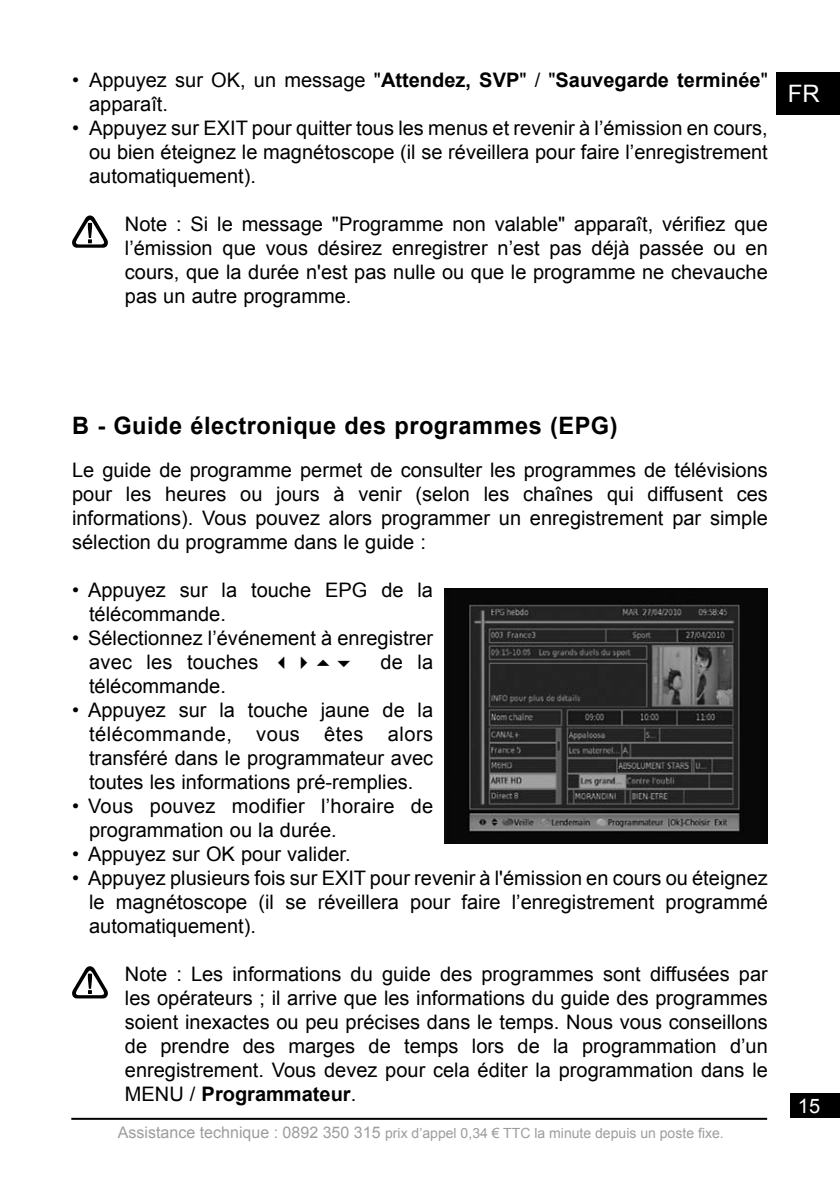
<style>
.page{position:relative;width:840px;height:1191px;background:#fff}
.page>*{position:absolute;margin:0;border:0;box-sizing:border-box;transform-origin:0 0}
.t1{font:700 24px "Arial";letter-spacing:.02em;color:#000}
.t2{font:24px "Arial";color:#fff}
.t3{font:20px/24px "Arial";color:#000;text-align:justify}
.t4{font:20px "Arial";color:#fff}
.t5{font:14px "Arial";color:#9c9d9f}
.s1{font-weight:700}
.s2{font-size:16px}
</style>
<div class="page">
<hr style="left:71px;top:1117px;width:695px;height:2px;background:#000">
<div style="left:789px;top:1093px;width:50px;height:25px;background:#000"></div>
<div style="left:776px;top:72px;width:63px;height:42px;background:#000"></div>
<svg style="left:72px;top:215px;width:36px;height:33px"></svg>
<img style="left:444px;top:588px;width:323px;height:256px">
<svg style="left:72px;top:966px;width:36px;height:32px"></svg>
<p class="t3" style="left:89px;top:68px;width:679px;text-indent:-17px">• Appuyez sur OK, un message "<span class="s1">Attendez, SVP</span>" / "<span class="s1">Sauvegarde terminée</span>" apparaît.</p>
<p class="t3" style="left:89px;top:116px;width:680px;text-indent:-17px">• Appuyez sur EXIT pour quitter tous les menus et revenir à l’émission en cours, ou bien éteignez le magnétoscope (il se réveillera pour faire l’enregistrement automatiquement).</p>
<p class="t3" style="left:125px;top:212px;width:644px">Note : Si le message "Programme non valable" apparaît, vérifiez que l’émission que vous désirez enregistrer n’est pas déjà passée ou en cours, que la durée n'est pas nulle ou que le programme ne chevauche pas un autre programme.</p>
<p class="t2" style="left:787px;top:80px;width:33px">FR</p>
<p class="t1" style="left:72px;top:412px;width:546px">B - Guide électronique des programmes (EPG)</p>
<p class="t3" style="left:72px;top:457px;width:697px">Le guide de programme permet de consulter les programmes de télévisions pour les heures ou jours à venir (selon les chaînes qui diffusent ces informations). Vous pouvez alors programmer un enregistrement par simple sélection du programme dans le guide :</p>
<p class="t3" style="left:89px;top:577px;width:345px;text-indent:-17px">• Appuyez sur la touche EPG de la télécommande.</p>
<p class="t3" style="left:89px;top:625px;width:345px;text-indent:-17px">• Sélectionnez l’événement à enregistrer avec les touches ✓✔</p>
<p class="t3" style="left:380px;top:649px;width:54px">de la</p>
<p class="t3" style="left:89px;top:673px;width:138px">télécommande.</p>
<p class="t3" style="left:89px;top:697px;width:345px;text-indent:-17px">• Appuyez sur la touche jaune de la télécommande, vous êtes alors transféré dans le programmateur avec toutes les informations pré-remplies.</p>
<p class="t3" style="left:89px;top:793px;width:345px;text-indent:-17px">• Vous pouvez modifier l’horaire de programmation ou la durée.</p>
<p class="t3" style="left:72px;top:841px;width:280px">• Appuyez sur OK pour valider.</p>
<p class="t3" style="left:72px;top:865px;width:261px">• Appuyez plusieurs fois sur exit</p>
<p class="t3" style="left:89px;top:865px;width:680px;text-indent:281px">pour revenir à l'émission en cours ou éteignez le magnétoscope (il se réveillera pour faire l’enregistrement programmé automatiquement).</p>
<p class="t3" style="left:125px;top:961px;width:644px">Note : Les informations du guide des programmes sont diffusées par les opérateurs ; il arrive que les informations du guide des programmes soient inexactes ou peu précises dans le temps. Nous vous conseillons de prendre des marges de temps lors de la programmation d’un enregistrement. Vous devez pour cela éditer la programmation dans le MENU / <span class="s1">Programmateur</span>.</p>
<p class="t5" style="left:118px;top:1125px;width:607px"><span class="s2">Assistance technique : 0892 350 315</span> prix d’appel 0,34 € TTC la minute depuis un poste fixe.</p>
<p class="t4" style="left:797px;top:1094px;width:24px">15</p>
</div>
